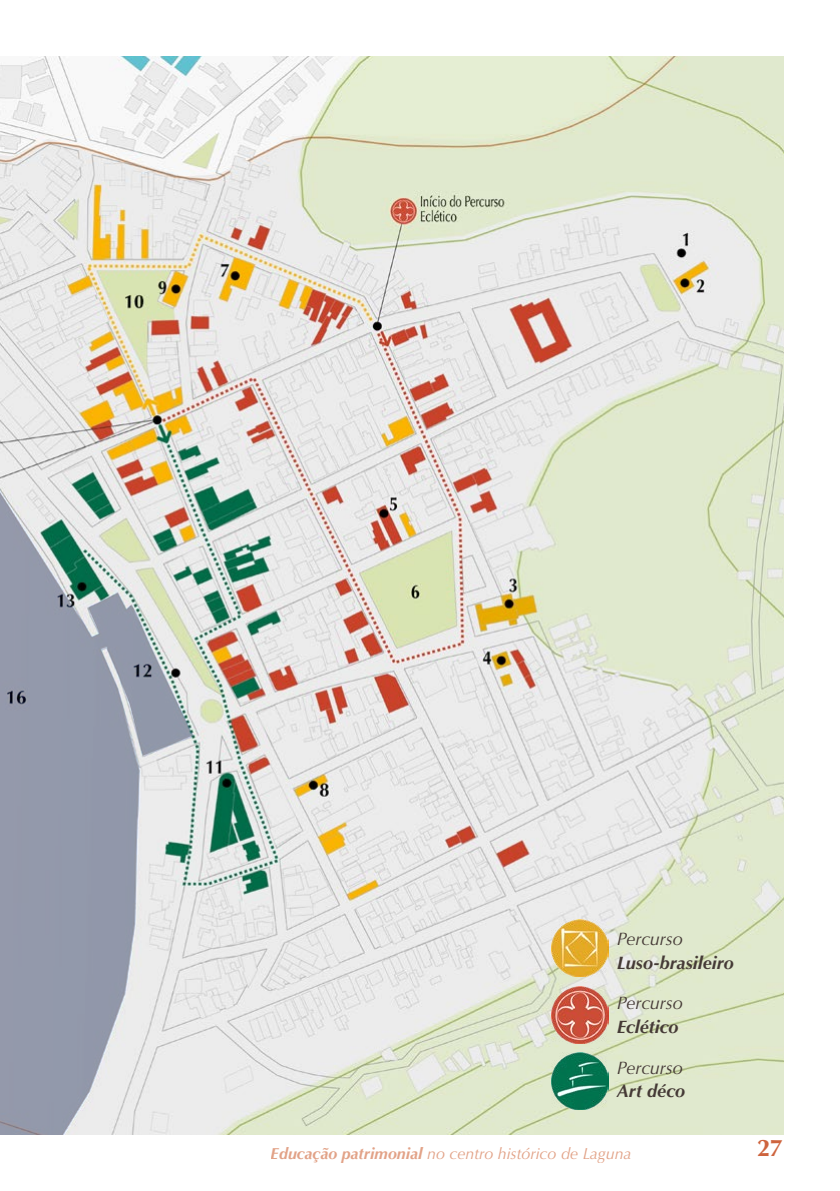
<style>
.page{position:relative;width:840px;height:1191px;background:#fff}
.page>*{position:absolute;margin:0;border:0;box-sizing:border-box;transform-origin:0 0}
.t1{font:700 24px "Optima";color:#ce643e}
.t2{font:italic 700 18px "Optima";letter-spacing:.005em;color:#453a36}
.t3{font:italic 18px "Optima";letter-spacing:-.01em;color:#453a36}
.t4{font:italic 16px "Optima";color:#d8835f}
.s1{font-weight:700}
</style>
<div class="page">
<img style="left:0;top:57px;width:782px;height:1077px">
<img style="left:551px;top:919px;width:57px;height:57px">
<img style="left:551px;top:986px;width:57px;height:57px">
<img style="left:551px;top:1052px;width:57px;height:57px">
<p class="t3" style="left:616px;top:928px;width:67px">Percurso</p>
<p class="t2" style="left:616px;top:951px;width:119px">Luso-brasileiro</p>
<p class="t3" style="left:616px;top:992px;width:67px">Percurso</p>
<p class="t2" style="left:616px;top:1016px;width:63px">Eclético</p>
<p class="t3" style="left:616px;top:1057px;width:67px">Percurso</p>
<p class="t2" style="left:616px;top:1080px;width:70px">Art déco</p>
<p class="t4" style="left:271px;top:1143px;width:362px"><span class="s1">Educação patrimonial</span> no centro histórico de Laguna</p>
<h1 class="t1" style="left:756px;top:1134px;width:27px">27</h1>
</div>
